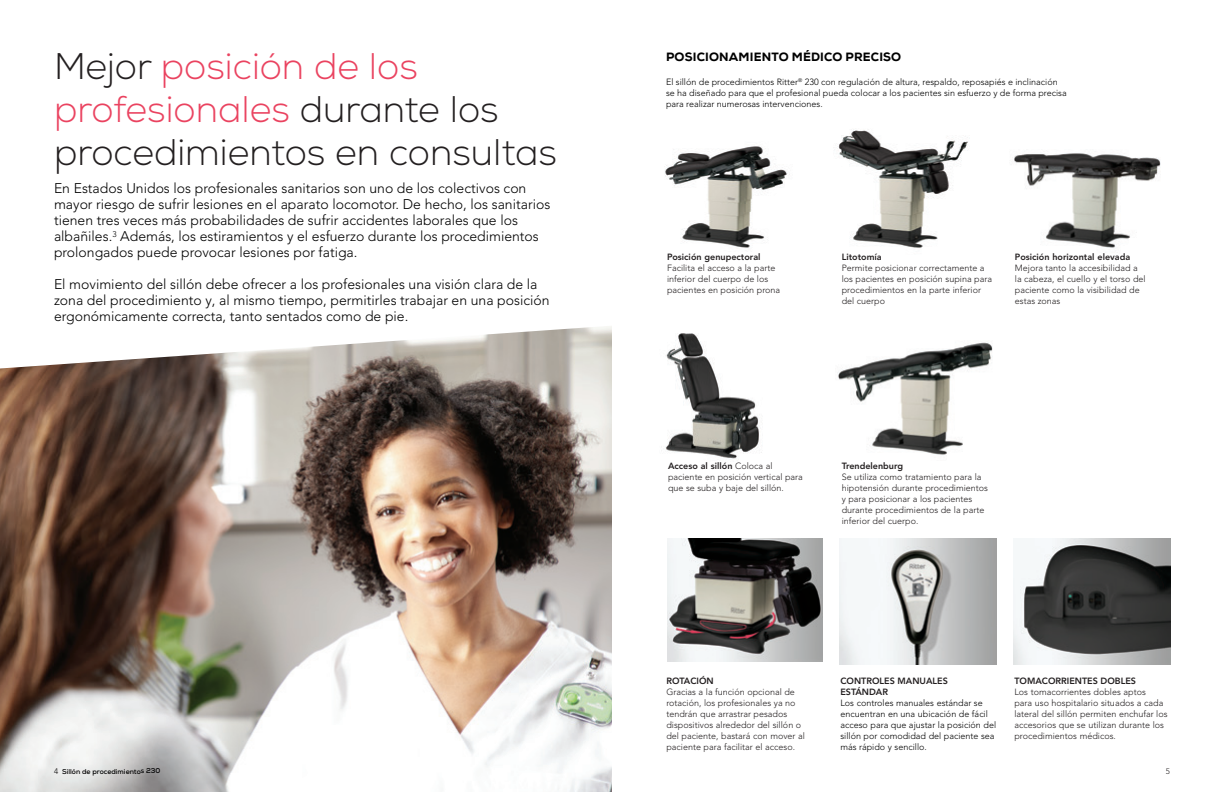
<style>
.page{position:relative;width:1224px;height:792px;background:#fff}
.page>*{position:absolute;margin:0;border:0;box-sizing:border-box;transform-origin:0 0}
.t1{font:300 37px/43px "Nexa";color:#231f20}
.Body_Style_1{font:300 14px/16px "Avenir LT Pro";color:#000}
.Headline_Style_5{font:800 12px "Nexa";letter-spacing:.015em;color:#000}
.NEW_CAPTIONS{font:300 9px/11px "Avenir LT Pro";color:#231f20}
.Body_Style_3{font:300 9px/11px "Avenir LT Pro";color:#000}
.NEW_CAPTIONS-2{font:300 9px/11px "Avenir LT Pro";color:#000}
.NEW_CAPTIONS-3{font:800 9px "Avenir LT Pro";color:#231f20}
.Body_Style_3-2{font:800 9px/11px "Avenir LT Pro";color:#231f20}
.t2{font:300 8px "Avenir LT Pro";color:#231f20}
.t3{font:700 7px "Nexa";letter-spacing:-.005em;color:#000}
.s1{color:#ea4360}
.s2{font-weight:800}
.s3{font-family:"Avenir LT Pro";font-weight:300;font-size:8px}
</style>
<div class="page">
<img style="left:0;top:326px;width:612px;height:466px">
<img style="left:837px;top:342px;width:155px;height:113px">
<img style="left:665px;top:333px;width:97px;height:126px">
<img style="left:838px;top:130px;width:130px;height:118px">
<img style="left:1014px;top:153px;width:147px;height:95px">
<img style="left:665px;top:146px;width:125px;height:102px">
<img style="left:667px;top:539px;width:155px;height:123px">
<img style="left:1014px;top:539px;width:156px;height:126px">
<img style="left:840px;top:539px;width:156px;height:126px">
<p class="t1" style="left:54px;top:46px;width:505px">Mejor <span class="s1">posición de los profesionales</span> durante los procedimientos en consultas</p>
<p class="Body_Style_1" style="left:54px;top:180px;width:498px">En Estados Unidos los profesionales sanitarios son uno de los colectivos con mayor riesgo de sufrir lesiones en el aparato locomotor. De hecho, los sanitarios tienen tres veces más probabilidades de sufrir accidentes laborales que los albañiles.<sup>3</sup> Además, los estiramientos y el esfuerzo durante los procedimientos prolongados puede provocar lesiones por fatiga.</p>
<p class="Body_Style_1" style="left:54px;top:276px;width:497px">El movimiento del sillón debe ofrecer a los profesionales una visión clara de la zona del procedimiento y, al mismo tiempo, permitirles trabajar en una posición ergonómicamente correcta, tanto sentados como de pie.</p>
<p class="Headline_Style_5" style="left:666px;top:50px;width:237px">POSICIONAMIENTO MÉDICO PRECISO</p>
<p class="Body_Style_3" style="left:666px;top:77px;width:402px">El sillón de procedimientos Ritter<sup>®</sup> 230 con regulación de altura, respaldo, reposapiés e inclinación se ha diseñado para que el profesional pueda colocar a los pacientes sin esfuerzo y de forma precisa para realizar numerosas intervenciones.</p>
<p class="NEW_CAPTIONS-3" style="left:667px;top:252px;width:95px">Posición genupectoral</p>
<p class="NEW_CAPTIONS" style="left:667px;top:263px;width:115px">Facilita el acceso a la parte inferior del cuerpo de los pacientes en posición prona</p>
<p class="NEW_CAPTIONS" style="left:842px;top:252px;width:152px"><span class="s2">Litotomía<br></span>Permite posicionar correctamente a los pacientes en posición supina para procedimientos en la parte inferior del cuerpo</p>
<p class="NEW_CAPTIONS-3" style="left:1015px;top:252px;width:117px">Posición horizontal elevada</p>
<p class="NEW_CAPTIONS" style="left:1015px;top:263px;width:132px">Mejora tanto la accesibilidad a la cabeza, el cuello y el torso del paciente como la visibilidad de estas zonas</p>
<p class="NEW_CAPTIONS" style="left:668px;top:460px;width:136px"><span class="s2">Acceso al sillón</span> Coloca al paciente en posición vertical para que se suba y baje del sillón.</p>
<p class="NEW_CAPTIONS-3" style="left:842px;top:461px;width:63px">Trendelenburg</p>
<p class="NEW_CAPTIONS" style="left:842px;top:471px;width:148px">Se utiliza como tratamiento para la hipotensión durante procedimientos y para posicionar a los pacientes durante procedimientos de la parte inferior del cuerpo.</p>
<p class="Body_Style_3-2" style="left:666px;top:676px;width:49px">ROTACIÓN</p>
<p class="NEW_CAPTIONS" style="left:666px;top:687px;width:140px">Gracias a la función opcional de rotación, los profesionales ya no tendrán que arrastrar pesados dispositivos alrededor del sillón o del paciente, bastará con mover al paciente para facilitar el acceso.</p>
<p class="Body_Style_3-2" style="left:840px;top:676px;width:109px">CONTROLES MANUALES<br>ESTÁNDAR</p>
<p class="NEW_CAPTIONS-2" style="left:840px;top:698px;width:157px">Los controles manuales estándar se encuentran en una ubicación de fácil acceso para que ajustar la posición del sillón por comodidad del paciente sea más rápido y sencillo.</p>
<p class="Body_Style_3-2" style="left:1014px;top:676px;width:123px">TOMACORRIENTES DOBLES</p>
<p class="NEW_CAPTIONS" style="left:1014px;top:687px;width:155px">Los tomacorrientes dobles aptos<br>para uso hospitalario situados a cada lateral del sillón permiten enchufar los accesorios que se utilizan durante los procedimientos médicos.</p>
<p class="t3" style="left:54px;top:767px;width:108px"><span class="s3">4</span> Sillón de procedimientos 230</p>
<p class="t2" style="left:1166px;top:767px;width:6px">5</p>
</div>
